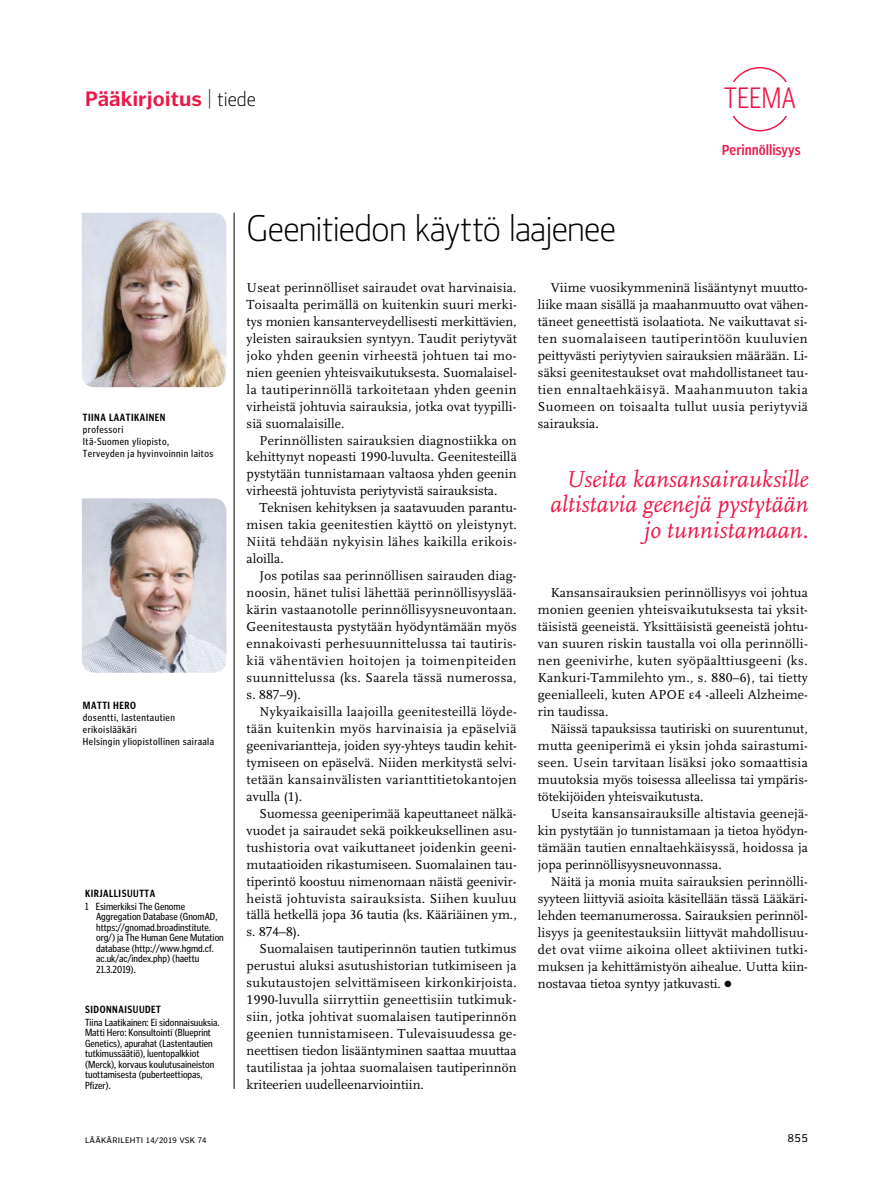
<style>
.page{position:relative;width:893px;height:1191px;background:#fff}
.page>*{position:absolute;margin:0;border:0;box-sizing:border-box;transform-origin:0 0}
.t1{font:300 37.5px "Section";letter-spacing:-.02em;color:#000}
.t2{font:300 30.45px "Poynter Gothic Text Cond";color:#ed1848}
.t3{font:italic 24px/25.5px "Scala LF";color:#ed1848;text-align:right}
.t4{font:700 21px "Poynter Gothic Text";color:#ed1848}
.t5{font:13.5px/17px "Scala LF";letter-spacing:.005em;color:#000;text-align:justify}
.t6{font:13.5px "Poynter Agate Two Comp";color:#ed1848}
.t7{font:10.5px/10.5px "Poynter Gothic Text Cond";color:#000}
.t8{font:10.5px/12px "Poynter Gothic Text Cond";letter-spacing:.04em;color:#000}
.t9{font:700 10.5px "Poynter Gothic Text Cond";letter-spacing:.05em;color:#000}
.t10{font:10.5px "Poynter Agate Zero";color:#000}
.t11{font:7.5px "Poynter Agate Zero";letter-spacing:.03em;color:#000}
.s1{font-family:"Section";font-weight:300;color:#000}
</style>
<div class="page">
<hr style="left:234px;top:213px;width:1px;height:876px;background:#000">
<img style="left:82px;top:213px;width:144px;height:174px">
<img style="left:82px;top:498px;width:144px;height:175px">
<h3 class="t4" style="left:85px;top:87px;width:172px">Pääkirjoitus <span class="s1">| tiede</span></h3>
<h2 class="t2" style="left:724px;top:80px;width:73px">TEEMA</h2>
<p class="t6" style="left:722px;top:142px;width:80px">Perinnöllisyys</p>
<p class="t9" style="left:83px;top:411px;width:84px">TIINA LAATIKAINEN</p>
<p class="t8" style="left:83px;top:423px;width:132px">professori<br>Itä-Suomen yliopisto,<br>Terveyden ja hyvinvoinnin laitos</p>
<p class="t9" style="left:83px;top:699px;width:55px">MATTI HERO</p>
<p class="t8" style="left:83px;top:711px;width:133px">dosentti, lastentautien erikoislääkäri<br>Helsingin yliopistollinen sairaala</p>
<p class="t9" style="left:85px;top:887px;width:72px">KIRJALLISUUTTA</p>
<p class="t7" style="left:96px;top:901px;width:129px;text-indent:-11px">1 Esimerkiksi The Genome<br>Aggregation Database (GnomAD, https://gnomad.broadinstitute. org/) ja The Human Gene Mutation database (http://www.hgmd.cf. ac.uk/ac/index.php) (haettu<br>21.3.2019).</p>
<p class="t9" style="left:85px;top:1003px;width:77px">SIDONNAISUUDET</p>
<p class="t7" style="left:85px;top:1017px;width:136px">Tiina Laatikainen: Ei sidonnaisuuksia.<br>Matti Hero: Konsultointi (Blueprint Genetics), apurahat (Lastentautien tutkimussäätiö), luentopalkkiot (Merck), korvaus koulutusaineiston tuottamisesta (puberteettiopas, Pfizer).</p>
<h1 class="t1" style="left:247px;top:207px;width:371px">Geenitiedon käyttö laajenee</h1>
<p class="t5" style="left:247px;top:279px;width:272px">Useat perinnölliset sairaudet ovat harvinaisia.<br>Toisaalta perimällä on kuitenkin suuri merki&shy;tys monien kansanterveydellisesti merkittävien, yleisten sairauksien syntyyn. Taudit periytyvät joko yhden geenin virheestä johtuen tai mo&shy;nien geenien yhteisvaikutuksesta. Suomalaisel&shy;la tautiperinnöllä tarkoitetaan yhden geenin virheistä johtuvia sairauksia, jotka ovat tyypilli&shy;siä suomalaisille.</p>
<p class="t5" style="left:247px;top:432px;width:272px;text-indent:13px">Perinnöllisten sairauksien diagnostiikka on kehittynyt nopeasti 1990-luvulta. Geenitesteillä pystytään tunnistamaan valtaosa yhden geenin virheestä johtuvista periytyvistä sairauksista.</p>
<p class="t5" style="left:247px;top:500px;width:272px;text-indent:13px">Teknisen kehityksen ja saatavuuden parantu&shy;misen takia geenitestien käyttö on yleistynyt.<br>Niitä tehdään nykyisin lähes kaikilla erikois&shy;aloilla.</p>
<p class="t5" style="left:247px;top:567px;width:272px;text-indent:13px">Jos potilas saa perinnöllisen sairauden diag&shy;noosin, hänet tulisi lähettää perinnöllisyyslää&shy;kärin vastaanotolle perinnöllisyysneuvontaan.<br>Geenitestausta pystytään hyödyntämään myös ennakoivasti perhesuunnittelussa tai tautiris&shy;kiä vähentävien hoitojen ja toimenpiteiden suunnittelussa (ks. Saarela tässä numerossa, s. 887–9).</p>
<p class="t5" style="left:247px;top:703px;width:272px;text-indent:13px">Nykyaikaisilla laajoilla geenitesteillä löyde&shy;tään kuitenkin myös harvinaisia ja epäselviä geenivariantteja, joiden syy-yhteys taudin kehit&shy;tymiseen on epäselvä. Niiden merkitystä selvi&shy;tetään kansainvälisten varianttitietokantojen avulla (1).</p>
<p class="t5" style="left:247px;top:805px;width:272px;text-indent:13px">Suomessa geeniperimää kapeuttaneet nälkä&shy;vuodet ja sairaudet sekä poikkeuksellinen asu&shy;tushistoria ovat vaikuttaneet joidenkin geeni&shy;mutaatioiden rikastumiseen. Suomalainen tau&shy;tiperintö koostuu nimenomaan näistä geenivir&shy;heistä johtuvista sairauksista. Siihen kuuluu tällä hetkellä jopa 36 tautia (ks. Kääriäinen ym., s. 874–8).</p>
<p class="t5" style="left:247px;top:940px;width:272px;text-indent:13px">Suomalaisen tautiperinnön tautien tutkimus perustui aluksi asutushistorian tutkimiseen ja sukutaustojen selvittämiseen kirkonkirjoista.<br>1990-luvulla siirryttiin geneettisiin tutkimuk&shy;siin, jotka johtivat suomalaisen tautiperinnön geenien tunnistamiseen. Tulevaisuudessa ge&shy;neettisen tiedon lisääntyminen saattaa muuttaa tautilistaa ja johtaa suomalaisen tautiperinnön kriteerien uudelleenarviointiin.</p>
<p class="t5" style="left:538px;top:279px;width:272px;text-indent:13px">Viime vuosikymmeninä lisääntynyt muutto&shy;liike maan sisällä ja maahanmuutto ovat vähen&shy;täneet geneettistä isolaatiota. Ne vaikuttavat si&shy;ten suomalaiseen tautiperintöön kuuluvien peittyvästi periytyvien sairauksien määrään. Li&shy;säksi geenitestaukset ovat mahdollistaneet tau&shy;tien ennaltaehkäisyä. Maahanmuuton takia Suomeen on toisaalta tullut uusia periytyviä sairauksia.</p>
<h3 class="t3" style="left:550px;top:467px;width:260px">Useita kansansairauksille altistavia geenejä pystytään jo tunnistamaan.</h3>
<p class="t5" style="left:538px;top:585px;width:272px;text-indent:13px">Kansansairauksien perinnöllisyys voi johtua monien geenien yhteisvaikutuksesta tai yksit&shy;täisistä geeneistä. Yksittäisistä geeneistä johtu&shy;van suuren riskin taustalla voi olla perinnölli&shy;nen geenivirhe, kuten syöpäalttiusgeeni (ks.<br>Kankuri-Tammilehto ym., s. 880–6), tai tietty geenialleeli, kuten APOE 4 -alleeli Alzheime&shy;rin taudissa.</p>
<p class="t5" style="left:538px;top:720px;width:271px;text-indent:13px">Näissä tapauksissa tautiriski on suurentunut, mutta geeniperimä ei yksin johda sairastumi&shy;seen. Usein tarvitaan lisäksi joko somaattisia muutoksia myös toisessa alleelissa tai ympäris&shy;tötekijöiden yhteisvaikutusta.</p>
<p class="t5" style="left:538px;top:805px;width:272px;text-indent:13px">Useita kansansairauksille altistavia geenejä&shy;kin pystytään jo tunnistamaan ja tietoa hyödyn&shy;tämään tautien ennaltaehkäisyssä, hoidossa ja jopa perinnöllisyysneuvonnassa.</p>
<p class="t5" style="left:538px;top:873px;width:272px;text-indent:13px">Näitä ja monia muita sairauksien perinnölli&shy;syyteen liittyviä asioita käsitellään tässä Lääkäri&shy;lehden teemanumerossa. Sairauksien perinnöl&shy;lisyys ja geenitestauksiin liittyvät mahdollisuu&shy;det ovat viime aikoina olleet aktiivinen tutki&shy;muksen ja kehittämistyön aihealue. Uutta kiin&shy;nostavaa tietoa syntyy jatkuvasti. ●</p>
<p class="t11" style="left:85px;top:1135px;width:123px">LÄÄKÄRILEHTI 14/2019 VSK 74</p>
<p class="t10" style="left:788px;top:1132px;width:22px">855</p>
</div>
